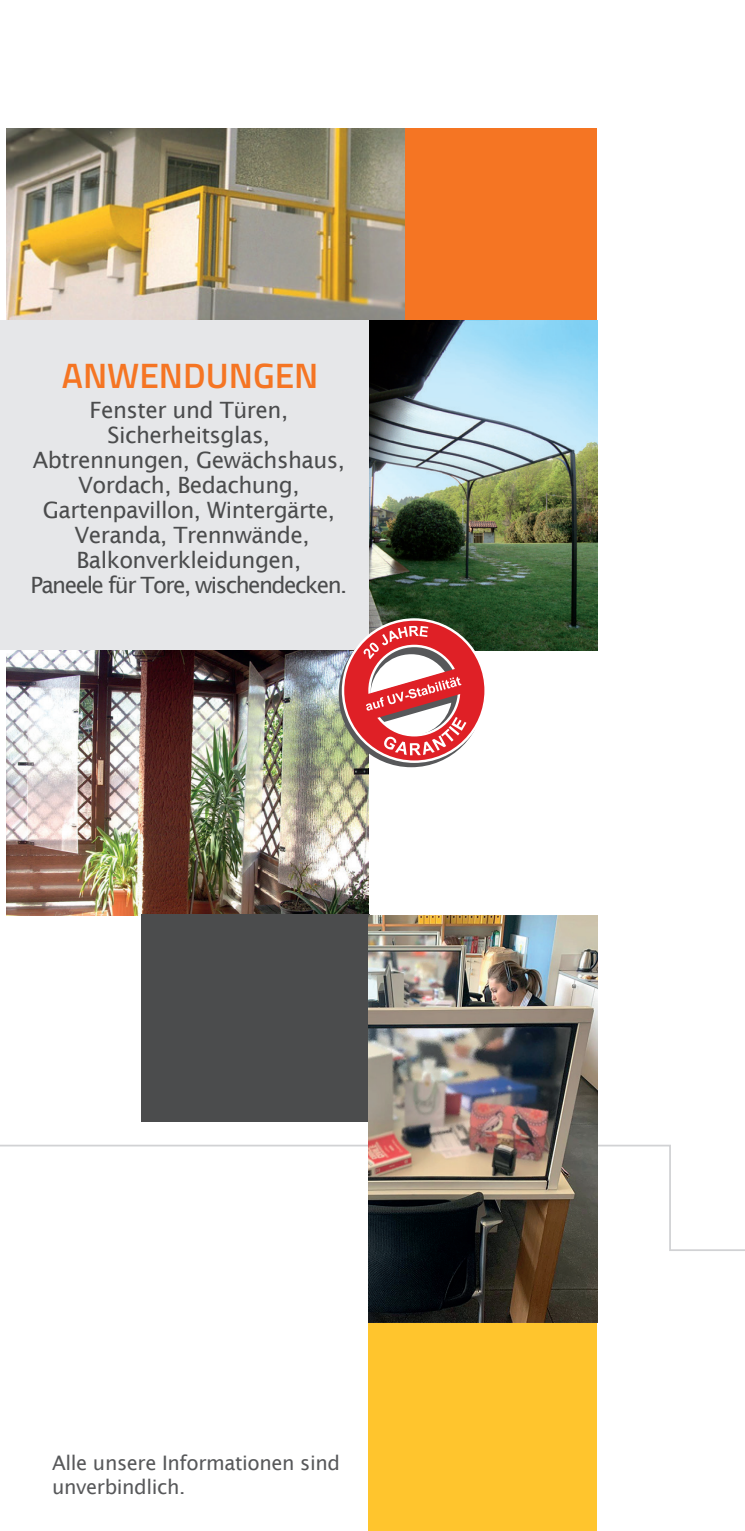
<style>
.page{position:relative;width:745px;height:1531px;background:#fff}
.page>*{position:absolute;margin:0;border:0;box-sizing:border-box;transform-origin:0 0}
.t1{font:600 35.25px "Titillium Web";color:#f57523}
.t2{font:22.5px/25px "Lucida Sans";letter-spacing:-.025em;color:#4b4c4d;text-align:center}
.t3{font:20px/24px "Lucida Sans";letter-spacing:-.02em;color:#57585a}
</style>
<div class="page">
<div style="left:404px;top:128px;width:192px;height:193px;background:#f57523"></div>
<img style="left:6px;top:650px;width:362px;height:265px">
<img style="left:6px;top:128px;width:398px;height:193px">
<svg style="left:0;top:1144px;width:744px;height:108px"></svg>
<div style="left:368px;top:1316px;width:228px;height:215px;background:#ffc52d"></div>
<div style="left:141px;top:915px;width:229px;height:207px;background:#4b4c4d"></div>
<img style="left:368px;top:916px;width:228px;height:406px">
<img style="left:368px;top:321px;width:228px;height:329px">
<div style="left:0;top:321px;width:368px;height:329px;background:#e6e7e9"></div>
<svg style="left:338px;top:618px;width:148px;height:149px"></svg>
<h1 class="t1" style="left:62px;top:349px;width:258px">ANWENDUNGEN</h1>
<p class="t2" style="left:31px;top:397px;width:318px">Fenster und Türen,<br>Sicherheitsglas,<br>Abtrennungen, Gewächshaus,<br>Vordach, Bedachung,<br>Gartenpavillon, Wintergärte,<br>Veranda, Trennwände,<br>Balkonverkleidungen,<br>Paneele für Tore, wischendecken.</p>
<p class="t3" style="left:52px;top:1451px;width:289px">Alle unsere Informationen sind unverbindlich.</p>
</div>
